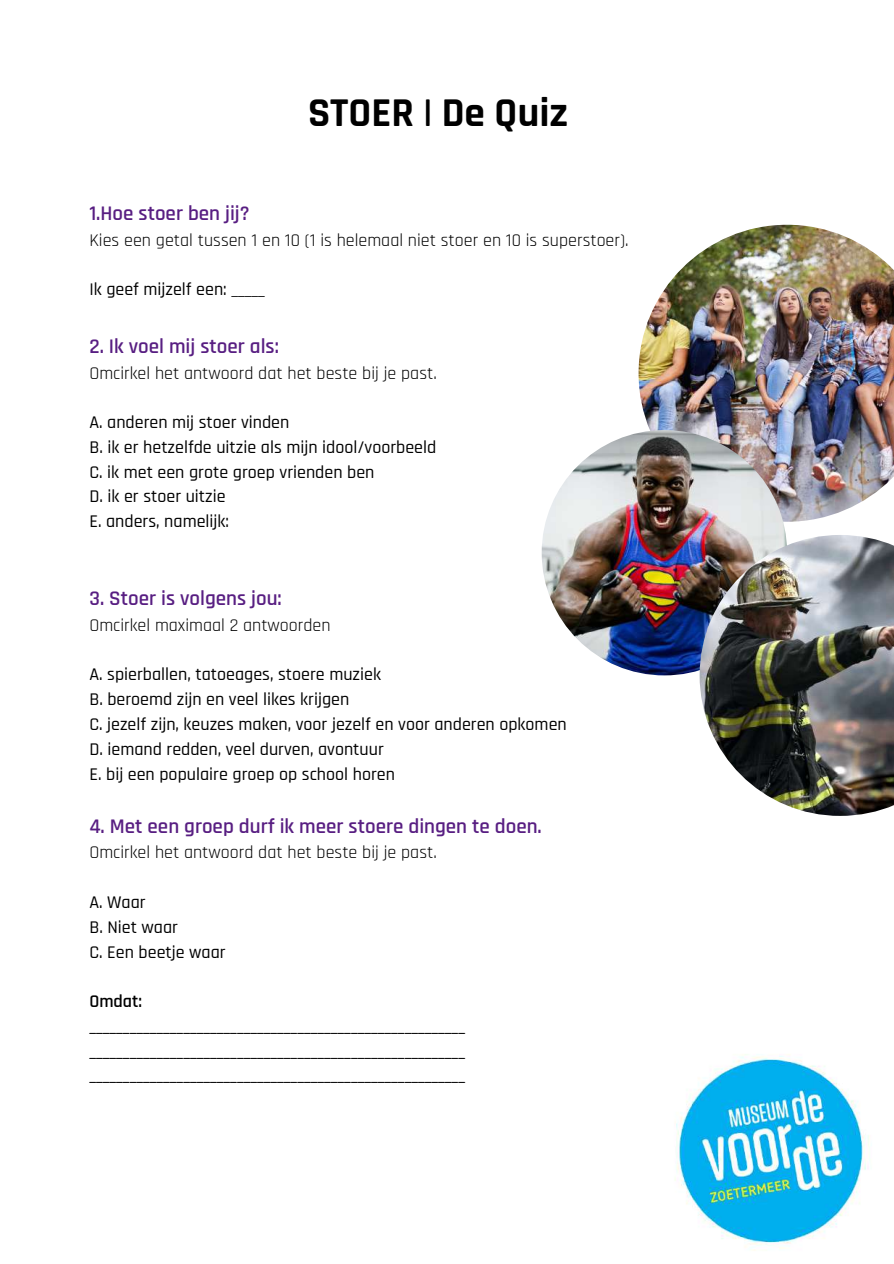
<style>
.page{position:relative;width:894px;height:1264px;background:#fff}
.page>*{position:absolute;margin:0;border:0;box-sizing:border-box;transform-origin:0 0}
.t1{font:700 41.4px "Rajdhani";color:#000}
.t2{font:600 21px "Rajdhani";color:#581e82}
.t3{font:500 18px/24.8px "Rajdhani";color:#000}
.t4{font:600 18px/24.8px "Rajdhani";color:#000}
.t5{font:18px "Rajdhani";color:#000}
</style>
<div class="page">
<img style="left:638px;top:225px;width:255px;height:296px">
<img style="left:541px;top:430px;width:245px;height:245px;border-radius:50%">
<img style="left:699px;top:535px;width:194px;height:280px">
<img style="left:675px;top:1054px;width:195px;height:197px">
<h1 class="t1" style="left:308px;top:87px;width:261px">STOER | De Quiz</h1>
<p class="t2" style="left:89px;top:200px;width:162px">1.Hoe stoer ben jij?</p>
<p class="t5" style="left:89px;top:229px;width:540px">Kies een getal tussen 1 en 10 (1 is helemaal niet stoer en 10 is superstoer).</p>
<p class="t3" style="left:89px;top:277px;width:177px">Ik geef mijzelf een: _____</p>
<p class="t2" style="left:89px;top:333px;width:191px">2. Ik voel mij stoer als:</p>
<p class="t5" style="left:89px;top:362px;width:349px">Omcirkel het antwoord dat het beste bij je past.</p>
<p class="t3" style="left:89px;top:410px;width:348px">A. anderen mij stoer vinden<br>B. ik er hetzelfde uitzie als mijn idool/voorbeeld<br>C. ik met een grote groep vrienden ben<br>D. ik er stoer uitzie<br>E. anders, namelijk:</p>
<p class="t2" style="left:89px;top:585px;width:194px">3. Stoer is volgens jou:</p>
<p class="t5" style="left:89px;top:614px;width:242px">Omcirkel maximaal 2 antwoorden</p>
<p class="t3" style="left:89px;top:662px;width:478px">A. spierballen, tatoeages, stoere muziek<br>B. beroemd zijn en veel likes krijgen<br>C. jezelf zijn, keuzes maken, voor jezelf en voor anderen opkomen D. iemand redden, veel durven, avontuur<br>E. bij een populaire groep op school horen</p>
<p class="t2" style="left:89px;top:813px;width:454px">4. Met een groep durf ik meer stoere dingen te doen.</p>
<p class="t5" style="left:89px;top:841px;width:349px">Omcirkel het antwoord dat het beste bij je past.</p>
<p class="t3" style="left:89px;top:890px;width:138px">A. Waar<br>B. Niet waar<br>C. Een beetje waar</p>
<p class="t4" style="left:89px;top:989px;width:377px">Omdat: ________________________________________________________ ________________________________________________________ ________________________________________________________</p>
</div>
